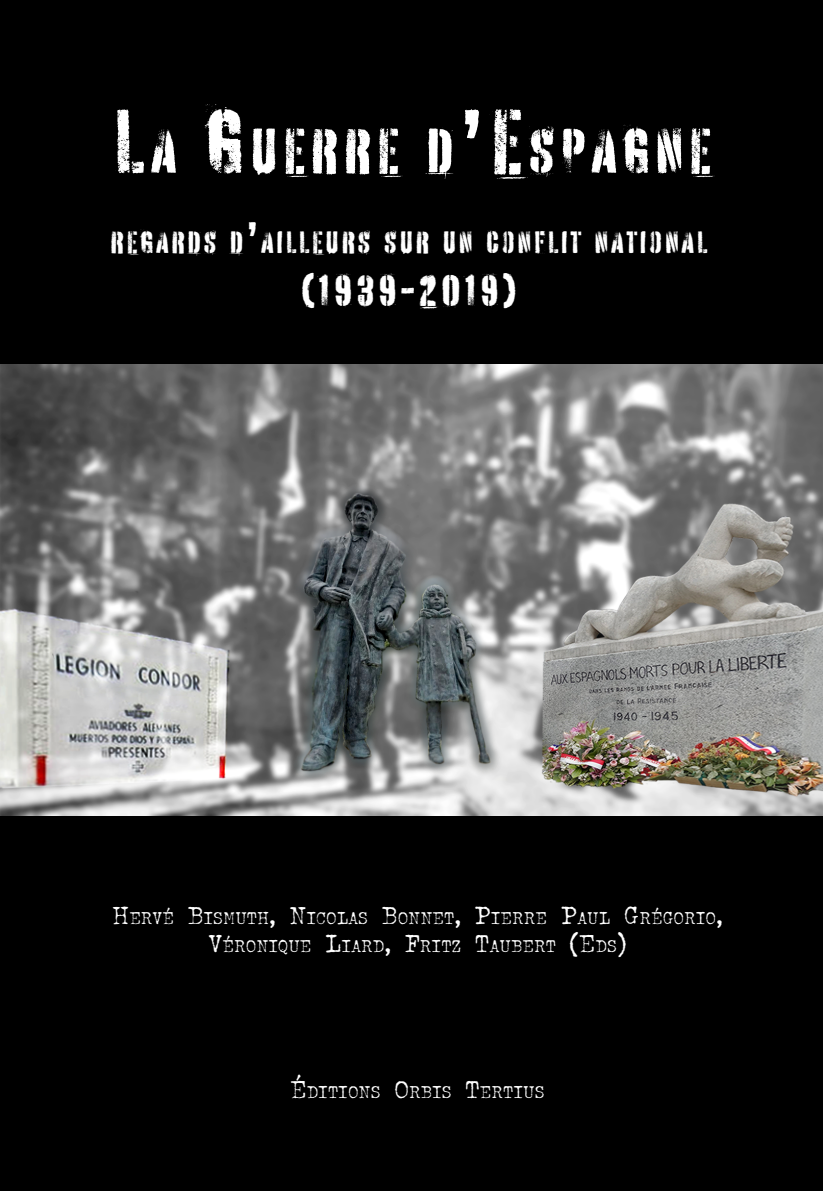
<style>
.page{position:relative;width:823px;height:1191px;background:#fff}
.page>*{position:absolute;margin:0;border:0;box-sizing:border-box;transform-origin:0 0}
.t1{font:63px "Battery Park";color:#fff}
.t2{font:44px "Battery Park";color:#fff}
.t3{font:30.8px "Battery Park";color:#fff}
.t4{font:16.8px/28.8px "John Doe";color:#fff;text-align:center}
.s1{font-size:90px}
.s2{font-size:44px}
.s3{font-size:24px}
</style>
<div class="page">
<div style="left:0;top:0;width:822px;height:1191px;background:#000"></div>
<img style="left:0;top:364px;width:822px;height:451px">
<h1 class="t1" style="left:109px;top:110px;width:605px"><span class="s1">L</span>A <span class="s1">G</span>UERRE D<span class="s1">’E</span>SPAGNE</h1>
<h3 class="t3" style="left:109px;top:222px;width:597px">REGARDS D<span class="s2">’</span>AILLEURS SUR UN CONFLIT NATIONAL</h3>
<h2 class="t2" style="left:299px;top:262px;width:221px">(1939-2019)</h2>
<p class="t4" style="left:112px;top:902px;width:611px"><span class="s3">H</span>ERVÉ <span class="s3">B</span>ISMUTH<span class="s3">, N</span>ICOLAS <span class="s3">B</span>ONNET<span class="s3">, P</span>IERRE <span class="s3">P</span>AUL <span class="s3">G</span>RÉGORIO<span class="s3">,<br>V</span>ÉRONIQUE <span class="s3">L</span>IARD<span class="s3">, F</span>RITZ <span class="s3">T</span>AUBERT <span class="s3">(E</span>DS<span class="s3">)</span></p>
<p class="t4" style="left:290px;top:1077px;width:256px"><span class="s3">É</span>DITIONS <span class="s3">O</span>RBIS <span class="s3">T</span>ERTIUS</p>
</div>
